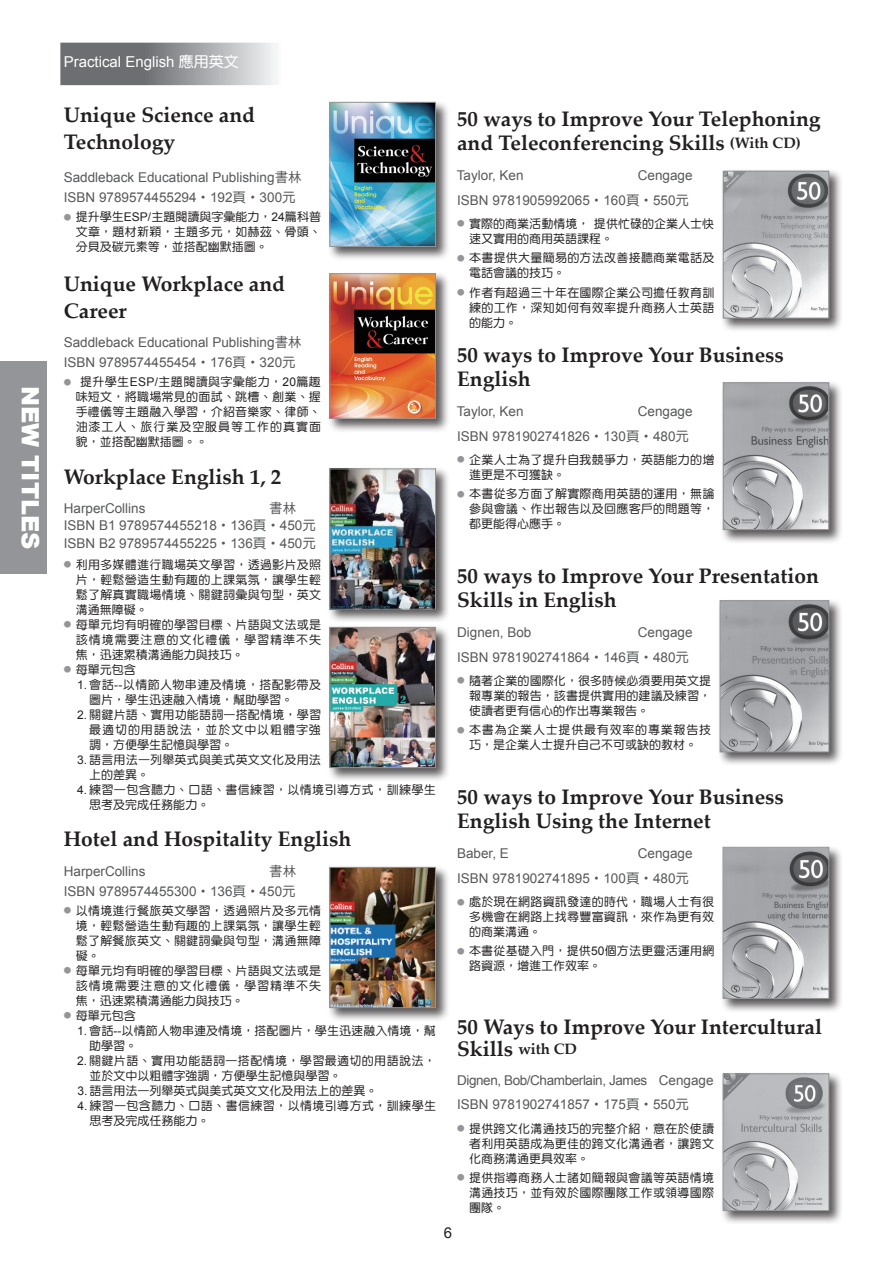
<style>
.page{position:relative;width:893px;height:1263px;background:#fff}
.page>*{position:absolute;margin:0;border:0;box-sizing:border-box;transform-origin:0 0}
.t1{font:900 24px "Arial";color:#fff}
.t2{font:700 21px/24px "Palatino Linotype";color:#231f20}
.t3{font:15px "Arial";color:#fff}
.t4{font:15px "Arial";color:#231f20}
.t5{font:13.5px/24.6px "Arial";color:#57585a;text-align:right}
.t6{font:12px/15px "DF Yuan Std W5";letter-spacing:.02em;color:#231f20;text-align:justify}
.t7{font:12px "DF Yuan Std W5";color:#231f20}
.t8{font:12px/15px "DF Yuan Std W5";letter-spacing:.065em;color:#231f20;text-align:center}
.t9{font:12px "DF Yuan Std W5";letter-spacing:.075em;color:#231f20}
.s1{font-family:"DF Yuan Std W7"}
.s2{font-family:"DF Hei Std W5"}
.s3{font-family:"DF Yuan Std W5"}
.s4{font-size:7.5px;color:#939598}
.s5{font-family:"Arial"}
.s6{font-size:15px}
</style>
<div class="page">
<div style="left:0;top:361px;width:47px;height:213px;background:#939598"></div>
<svg style="left:60px;top:43px;width:215px;height:42px;background:#959699"></svg>
<div style="left:327px;top:100px;width:123px;height:161px;background:#231f20;opacity:.75"></div>
<img style="left:332px;top:104px;width:102px;height:141px">
<div style="left:330px;top:102px;width:106px;height:145px;border:1px solid #939598"></div>
<div style="left:327px;top:271px;width:123px;height:162px;background:#231f20;opacity:.75"></div>
<img style="left:332px;top:275px;width:102px;height:142px">
<div style="left:330px;top:273px;width:106px;height:146px;border:1px solid #939598"></div>
<div style="left:327px;top:466px;width:123px;height:157px;background:#231f20;opacity:.75"></div>
<img style="left:332px;top:471px;width:102px;height:136px">
<div style="left:330px;top:469px;width:106px;height:140px;border:1px solid #939598"></div>
<div style="left:327px;top:625px;width:123px;height:157px;background:#231f20;opacity:.75"></div>
<img style="left:332px;top:629px;width:102px;height:137px">
<div style="left:330px;top:627px;width:106px;height:141px;border:1px solid #939598"></div>
<div style="left:327px;top:865px;width:123px;height:157px;background:#231f20;opacity:.75"></div>
<img style="left:332px;top:869px;width:102px;height:137px">
<div style="left:330px;top:867px;width:106px;height:141px;border:1px solid #939598"></div>
<div style="left:721px;top:169px;width:122px;height:164px;background:#231f20;opacity:.75"></div>
<svg style="left:725px;top:173px;width:102px;height:143px;background:#b8b9bb"></svg>
<div style="left:723px;top:171px;width:106px;height:147px;border:1px solid #939598"></div>
<div style="left:721px;top:380px;width:122px;height:164px;background:#231f20;opacity:.75"></div>
<img style="left:725px;top:385px;width:102px;height:143px">
<div style="left:723px;top:382px;width:106px;height:148px;border:1px solid #939598"></div>
<div style="left:717px;top:598px;width:126px;height:169px;background:#231f20;opacity:.75"></div>
<img style="left:722px;top:602px;width:105px;height:148px">
<div style="left:720px;top:600px;width:109px;height:152px;border:1px solid #939598"></div>
<div style="left:720px;top:845px;width:124px;height:168px;background:#231f20;opacity:.75"></div>
<img style="left:725px;top:849px;width:102px;height:148px">
<div style="left:723px;top:847px;width:106px;height:152px;border:1px solid #939598"></div>
<div style="left:720px;top:1071px;width:124px;height:154px;background:#231f20;opacity:.75"></div>
<img style="left:725px;top:1075px;width:102px;height:134px">
<div style="left:723px;top:1073px;width:106px;height:138px;border:1px solid #939598"></div>
<h1 class="t1" style="left:48px;top:386px;width:165px;rotate:90deg">NEW TITLES</h1>
<p class="t3" style="left:64px;top:52px;width:177px">Practical English <span class="s1">應用英文</span></p>
<p class="t2" style="left:64px;top:100px;width:193px;line-height:27px">Unique Science and<br>Technology</p>
<p class="t5" style="left:64px;top:167px;width:239px;line-height:20.2px;text-align:left">Saddleback Educational Publishing<span class="s2">書林<br></span>ISBN 9789574455294<span class="s3">‧</span>192<span class="s3">頁‧</span>300<span class="s3">元</span></p>
<p class="t6" style="left:76px;top:209px;width:247px;text-indent:-12px"><span class="s4">●</span> 提升學生<span class="s5">ESP/</span>主題閱讀與字彙能力，<span class="s5">24</span>篇科普文章，題材新穎，主題多元，如赫茲、骨頭、分貝及碳元素等，並搭配幽默插圖。</p>
<p class="t2" style="left:64px;top:270px;width:223px;line-height:27px">Unique Workplace and<br>Career</p>
<p class="t5" style="left:64px;top:332px;width:239px;line-height:20.2px;text-align:left">Saddleback Educational Publishing<span class="s2">書林<br></span>ISBN 9789574455454<span class="s3">‧</span>176<span class="s3">頁‧</span>320<span class="s3">元</span></p>
<p class="t6" style="left:76px;top:374px;width:247px;text-indent:-12px"><span class="s4">●</span> 提升學生<span class="s5">ESP/</span>主題閱讀與字彙能力，<span class="s5">20</span>篇趣味短文，將職場常見的面試、跳槽、創業、握手禮儀等主題融入學習，介紹音樂家、律師、油漆工人、旅行業及空服員等工作的真實面貌，並搭配幽默插圖。。</p>
<p class="t2" style="left:64px;top:464px;width:219px">Workplace English 1, 2</p>
<p class="t5" style="left:64px;top:496px;width:83px">HarperCollins</p>
<p class="t5" style="left:64px;top:500px;width:254px;line-height:16.5px;text-align:left;text-indent:205px"><span class="s2">書林<br></span>ISBN B1 9789574455218<span class="s3">‧</span>136<span class="s3">頁‧</span>450<span class="s3">元</span></p>
<p class="t5" style="left:64px;top:531px;width:254px">ISBN B2 9789574455225<span class="s3">‧</span>136<span class="s3">頁‧</span>450<span class="s3">元</span></p>
<p class="t6" style="left:76px;top:557px;width:247px;text-indent:-12px"><span class="s4">●</span> 利用多媒體進行職場英文學習，透過影片及照片，輕鬆營造生動有趣的上課氣氛，讓學生輕鬆了解真實職場情境、關鍵詞彙與句型，英文溝通無障礙。</p>
<p class="t6" style="left:76px;top:617px;width:247px;text-indent:-12px"><span class="s4">●</span> 每單元均有明確的學習目標、片語與文法或是該情境需要注意的文化禮儀，學習精準不失焦，迅速累積溝通能力與技巧。</p>
<p class="t6" style="left:64px;top:662px;width:73px"><span class="s4">●</span> 每單元包含</p>
<p class="t6" style="left:77px;top:677px;width:245px"><span class="s5">1.</span>會話<span class="s5">--</span>以情節人物串連及情境，搭配影帶及</p>
<p class="t7" style="left:89px;top:693px;width:205px">圖片，學生迅速融入情境，幫助學習。</p>
<p class="t6" style="left:77px;top:707px;width:245px"><span class="s5">2.</span>關鍵片語、實用功能語詞—搭配情境，學習</p>
<p class="t9" style="left:89px;top:723px;width:233px">最適切的用語說法，並於文中以粗體字強</p>
<p class="t7" style="left:89px;top:738px;width:145px">調，方便學生記憶與學習。</p>
<p class="t6" style="left:77px;top:752px;width:245px"><span class="s5">3.</span>語言用法—列舉英式與美式英文文化及用法</p>
<p class="t6" style="left:89px;top:767px;width:61px">上的差異。</p>
<p class="t6" style="left:77px;top:782px;width:360px"><span class="s5">4.</span>練習—包含聽力、口語、書信練習，以情境引導方式，訓練學生</p>
<p class="t7" style="left:89px;top:798px;width:121px">思考及完成任務能力。</p>
<p class="t2" style="left:64px;top:826px;width:289px">Hotel and Hospitality English</p>
<p class="t5" style="left:64px;top:858px;width:83px">HarperCollins</p>
<p class="t5" style="left:64px;top:861px;width:234px;line-height:20.2px"><span class="s2">書林<br></span>ISBN 9789574455300<span class="s3">‧</span>136<span class="s3">頁‧</span>450<span class="s3">元</span></p>
<p class="t6" style="left:76px;top:903px;width:247px;text-indent:-12px"><span class="s4">●</span> 以情境進行餐旅英文學習，透過照片及多元情境，輕鬆營造生動有趣的上課氣氛，讓學生輕鬆了解餐旅英文、關鍵詞彙與句型，溝通無障礙。</p>
<p class="t6" style="left:76px;top:963px;width:247px;text-indent:-12px"><span class="s4">●</span> 每單元均有明確的學習目標、片語與文法或是該情境需要注意的文化禮儀，學習精準不失焦，迅速累積溝通能力與技巧。</p>
<p class="t6" style="left:64px;top:1008px;width:73px"><span class="s4">●</span> 每單元包含</p>
<p class="t6" style="left:77px;top:1023px;width:360px"><span class="s5">1.</span> 會話<span class="s5">--</span>以情節人物串連及情境，搭配圖片，學生迅速融入情境，幫</p>
<p class="t6" style="left:89px;top:1038px;width:49px">助學習。</p>
<p class="t6" style="left:77px;top:1053px;width:360px"><span class="s5">2.</span>關鍵片語、實用功能語詞—搭配情境，學習最適切的用語說法，</p>
<p class="t7" style="left:89px;top:1069px;width:253px">並於文中以粗體字強調，方便學生記憶與學習。</p>
<p class="t7" style="left:77px;top:1084px;width:301px"><span class="s5">3.</span> 語言用法—列舉英式與美式英文文化及用法上的差異。</p>
<p class="t6" style="left:77px;top:1098px;width:360px"><span class="s5">4.</span>練習—包含聽力、口語、書信練習，以情境引導方式，訓練學生</p>
<p class="t7" style="left:89px;top:1114px;width:121px">思考及完成任務能力。</p>
<p class="t2" style="left:457px;top:106px;width:365px">50 ways to Improve Your Telephoning and Teleconferencing Skills <span class="s6">(With CD)</span></p>
<p class="t5" style="left:457px;top:163px;width:68px">Taylor, Ken</p>
<p class="t5" style="left:457px;top:163px;width:237px">Cengage<br>ISBN 9781905992065<span class="s3">‧</span>160<span class="s3">頁‧</span>550<span class="s3">元</span></p>
<p class="t6" style="left:469px;top:216px;width:247px;text-indent:-12px"><span class="s4">●</span> 實際的商業活動情境，提供忙碌的企業人士快速又實用的商用英語課程。</p>
<p class="t6" style="left:469px;top:250px;width:247px;text-indent:-12px"><span class="s4">●</span> 本書提供大量簡易的方法改善接聽商業電話及電話會議的技巧。</p>
<p class="t6" style="left:469px;top:284px;width:247px;text-indent:-12px"><span class="s4">●</span> 作者有超過三十年在國際企業公司擔任教育訓練的工作，深知如何有效率提升商務人士英語的能力。</p>
<p class="t2" style="left:457px;top:342px;width:328px">50 ways to Improve Your Business<br>English</p>
<p class="t5" style="left:457px;top:399px;width:68px">Taylor, Ken</p>
<p class="t5" style="left:457px;top:399px;width:237px">Cengage<br>ISBN 9781902741826<span class="s3">‧</span>130<span class="s3">頁‧</span>480<span class="s3">元</span></p>
<p class="t6" style="left:469px;top:452px;width:247px;text-indent:-12px"><span class="s4">●</span> 企業人士為了提升自我競爭力，英語能力的增進更是不可獲缺。</p>
<p class="t6" style="left:469px;top:486px;width:247px;text-indent:-12px"><span class="s4">●</span> 本書從多方面了解實際商用英語的運用，無論參與會議、作出報告以及回應客戶的問題等，都更能得心應手。</p>
<p class="t2" style="left:457px;top:563px;width:363px">50 ways to Improve Your Presentation<br>Skills in English</p>
<p class="t5" style="left:457px;top:620px;width:76px">Dignen, Bob</p>
<p class="t5" style="left:457px;top:620px;width:237px">Cengage<br>ISBN 9781902741864<span class="s3">‧</span>146<span class="s3">頁‧</span>480<span class="s3">元</span></p>
<p class="t6" style="left:469px;top:673px;width:244px;text-indent:-12px"><span class="s4">●</span> 隨著企業的國際化，很多時候必須要用英文提報專業的報告，該書提供實用的建議及練習，使讀者更有信心的作出專業報告。</p>
<p class="t8" style="left:457px;top:722px;width:256px"><span class="s4">●</span> 本書為企業人士提供最有效率的專業報告技巧，是企業人士提升自己不可或缺的教材。</p>
<p class="t2" style="left:457px;top:784px;width:328px">50 ways to Improve Your Business<br>English Using the Internet</p>
<p class="t5" style="left:457px;top:841px;width:53px">Baber, E</p>
<p class="t5" style="left:457px;top:841px;width:237px">Cengage<br>ISBN 9781902741895<span class="s3">‧</span>100<span class="s3">頁‧</span>480<span class="s3">元</span></p>
<p class="t6" style="left:469px;top:894px;width:247px;text-indent:-12px"><span class="s4">●</span> 處於現在網路資訊發達的時代，職場人士有很多機會在網路上找尋豐富資訊，來作為更有效的商業溝通。</p>
<p class="t6" style="left:469px;top:943px;width:247px;text-indent:-12px"><span class="s4">●</span> 本書從基礎入門，提供<span class="s5">50</span>個方法更靈活運用網路資源，增進工作效率。</p>
<p class="t2" style="left:457px;top:1014px;width:366px;line-height:22.5px">50 Ways to Improve Your Intercultural<br>Skills <span class="s6">with CD</span></p>
<p class="t5" style="left:457px;top:1068px;width:258px;text-align:left">Dignen, Bob/Chamberlain, James Cengage<br>ISBN 9781902741857<span class="s3">‧</span>175<span class="s3">頁‧</span>550<span class="s3">元</span></p>
<p class="t6" style="left:469px;top:1121px;width:247px;text-indent:-12px"><span class="s4">●</span> 提供跨文化溝通技巧的完整介紹，意在於使讀者利用英語成為更佳的跨文化溝通者，讓跨文化商務溝通更具效率。</p>
<p class="t6" style="left:469px;top:1170px;width:247px;text-indent:-12px"><span class="s4">●</span> 提供指導商務人士諸如簡報與會議等英語情境溝通技巧，並有效於國際團隊工作或領導國際團隊。</p>
<p class="t4" style="left:444px;top:1222px;width:10px">6</p>
</div>
